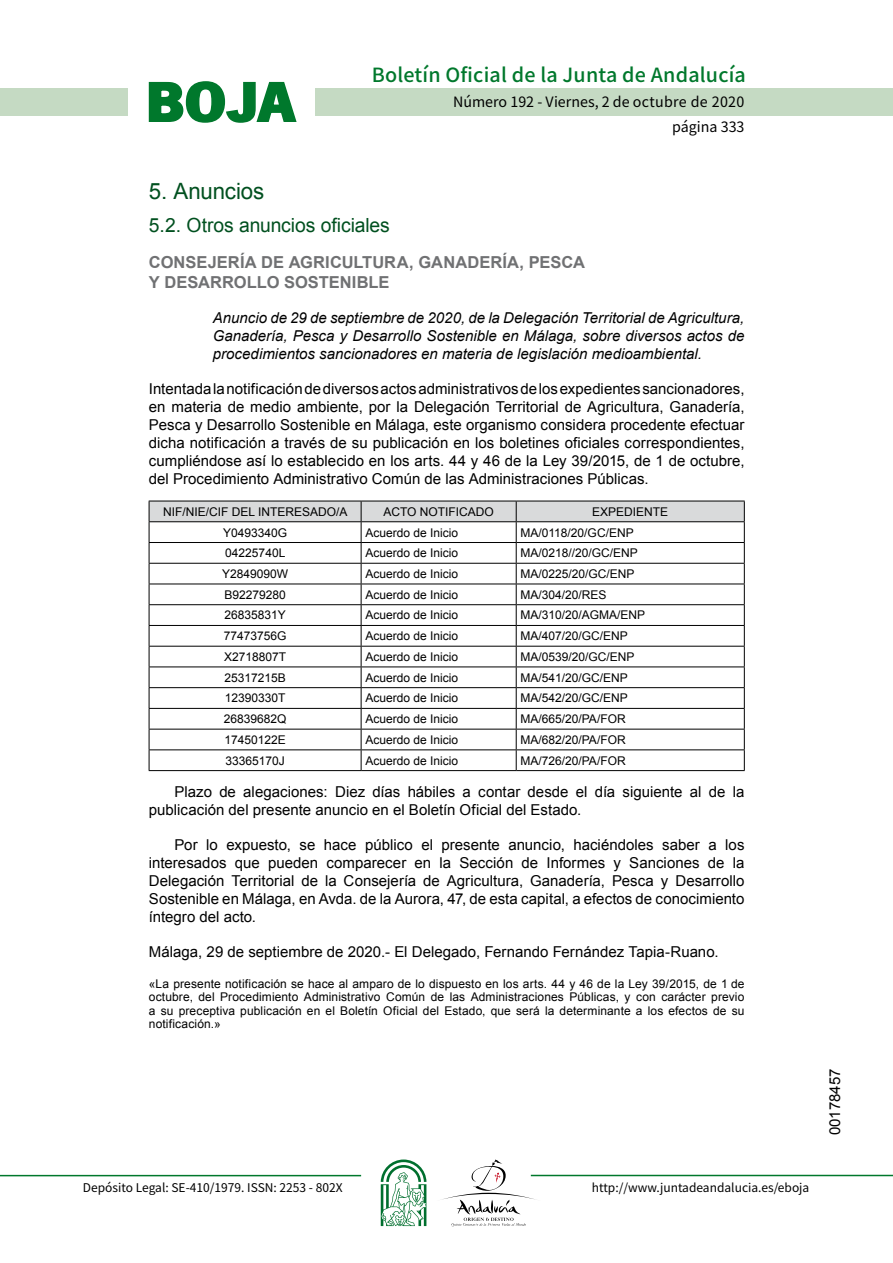
<style>
.page{position:relative;width:893px;height:1263px;background:#fff}
.page>*{position:absolute;margin:0;border:0;box-sizing:border-box;transform-origin:0 0}
.t1{font:700 57.75px "News Got T";color:#00782c;scale:1.14 1}
.t2{font:22.5px "Arial";letter-spacing:-.005em;color:#00501f}
.t3{font:500 19.5px "Noto Sans HK";letter-spacing:.01em;color:#00782c}
.t4{font:19.5px "Arial";letter-spacing:-.005em;color:#00501f}
.t5{font:700 16.5px/19.5px "Arial";letter-spacing:.005em;color:#707173}
.t6{font:15px/18px "Arial";color:#000;text-align:justify}
.t7{font:italic 15px/18px "Arial";color:#000;text-align:justify}
.t8{font:14.25px/24.5px "Noto Sans HK";color:#000;text-align:right}
.t9{font:12px/13.5px "Arial";color:#000;text-align:justify}
.t10{font:12px "Noto Sans HK";color:#000}
</style>
<div class="page">
<div style="left:315px;top:88px;width:577px;height:28px;background:#c5dac3"></div>
<div style="left:0;top:88px;width:128px;height:28px;background:#c5dac3"></div>
<hr style="left:0;top:1175px;width:361px;height:1px;background:#00782c">
<hr style="left:531px;top:1175px;width:361px;height:1px;background:#00782c">
<svg style="left:148px;top:81px;width:149px;height:42px"></svg>
<svg style="left:442px;top:1159px;width:100px;height:67px"></svg>
<svg style="left:381px;top:1160px;width:45px;height:66px"></svg>
<svg style="left:149px;top:501px;width:596px;height:269px"></svg>
<hr style="left:149px;top:770px;width:212px;height:1px;background:#000">
<hr style="left:361px;top:770px;width:155px;height:1px;background:#000">
<hr style="left:516px;top:770px;width:228px;height:1px;background:#000">
<h1 class="t1" style="left:145px;top:68px;width:133px">BOJA</h1>
<h3 class="t3" style="left:372px;top:64px;width:375px">Boletín Oficial de la Junta de Andalucía</h3>
<p class="t8" style="left:453px;top:90px;width:293px">Número 192 - Viernes, 2 de octubre de 2020 página 333</p>
<h2 class="t2" style="left:149px;top:177px;width:117px">5. Anuncios</h2>
<h3 class="t4" style="left:149px;top:212px;width:242px">5.2. Otros anuncios oficiales</h3>
<p class="t5" style="left:149px;top:253px;width:437px">CONSEJERÍA DE AGRICULTURA, GANADERÍA, PESCA<br>Y DESARROLLO SOSTENIBLE</p>
<p class="t7" style="left:213px;top:309px;width:533px">Anuncio de 29 de septiembre de 2020, de la Delegación Territorial de Agricultura, Ganadería, Pesca y Desarrollo Sostenible en Málaga, sobre diversos actos de procedimientos sancionadores en materia de legislación medioambiental.</p>
<p class="t6" style="left:149px;top:380px;width:597px">Intentada la notificación de diversos actos administrativos de los expedientes sancionadores, en materia de medio ambiente, por la Delegación Territorial de Agricultura, Ganadería, Pesca y Desarrollo Sostenible en Málaga, este organismo considera procedente efectuar dicha notificación a través de su publicación en los boletines oficiales correspondientes, cumpliéndose así lo establecido en los arts. 44 y 46 de la Ley 39/2015, de 1 de octubre, del Procedimiento Administrativo Común de las Administraciones Públicas.</p>
<p class="t9" style="left:163px;top:505px;width:186px">NIF/NIE/CIF DEL INTERESADO/A</p>
<p class="t9" style="left:383px;top:505px;width:112px">ACTO NOTIFICADO</p>
<p class="t9" style="left:592px;top:505px;width:78px">EXPEDIENTE</p>
<p class="t9" style="left:223px;top:526px;width:66px">Y0493340G</p>
<p class="t9" style="left:365px;top:526px;width:94px">Acuerdo de Inicio</p>
<p class="t9" style="left:520px;top:526px;width:115px">MA/0118/20/GC/ENP</p>
<p class="t9" style="left:225px;top:546px;width:62px">04225740L</p>
<p class="t9" style="left:365px;top:546px;width:94px">Acuerdo de Inicio</p>
<p class="t9" style="left:520px;top:546px;width:119px">MA/0218//20/GC/ENP</p>
<p class="t9" style="left:222px;top:567px;width:68px">Y2849090W</p>
<p class="t9" style="left:365px;top:567px;width:94px">Acuerdo de Inicio</p>
<p class="t9" style="left:520px;top:567px;width:116px">MA/0225/20/GC/ENP</p>
<p class="t9" style="left:224px;top:588px;width:63px">B92279280</p>
<p class="t9" style="left:365px;top:588px;width:94px">Acuerdo de Inicio</p>
<p class="t9" style="left:520px;top:588px;width:88px">MA/304/20/RES</p>
<p class="t9" style="left:224px;top:609px;width:63px">26835831Y</p>
<p class="t9" style="left:365px;top:609px;width:94px">Acuerdo de Inicio</p>
<p class="t9" style="left:520px;top:609px;width:126px">MA/310/20/AGMA/ENP</p>
<p class="t9" style="left:224px;top:629px;width:64px">77473756G</p>
<p class="t9" style="left:365px;top:629px;width:94px">Acuerdo de Inicio</p>
<p class="t9" style="left:520px;top:629px;width:109px">MA/407/20/GC/ENP</p>
<p class="t9" style="left:224px;top:650px;width:64px">X2718807T</p>
<p class="t9" style="left:365px;top:650px;width:94px">Acuerdo de Inicio</p>
<p class="t9" style="left:520px;top:650px;width:116px">MA/0539/20/GC/ENP</p>
<p class="t9" style="left:224px;top:671px;width:63px">25317215B</p>
<p class="t9" style="left:365px;top:671px;width:94px">Acuerdo de Inicio</p>
<p class="t9" style="left:520px;top:671px;width:109px">MA/541/20/GC/ENP</p>
<p class="t9" style="left:225px;top:692px;width:62px">12390330T</p>
<p class="t9" style="left:365px;top:692px;width:94px">Acuerdo de Inicio</p>
<p class="t9" style="left:520px;top:692px;width:109px">MA/542/20/GC/ENP</p>
<p class="t9" style="left:224px;top:712px;width:64px">26839682Q</p>
<p class="t9" style="left:365px;top:712px;width:94px">Acuerdo de Inicio</p>
<p class="t9" style="left:520px;top:712px;width:107px">MA/665/20/PA/FOR</p>
<p class="t9" style="left:224px;top:733px;width:63px">17450122E</p>
<p class="t9" style="left:365px;top:733px;width:94px">Acuerdo de Inicio</p>
<p class="t9" style="left:520px;top:733px;width:107px">MA/682/20/PA/FOR</p>
<p class="t9" style="left:225px;top:754px;width:61px">33365170J</p>
<p class="t9" style="left:365px;top:754px;width:94px">Acuerdo de Inicio</p>
<p class="t9" style="left:520px;top:754px;width:107px">MA/726/20/PA/FOR</p>
<p class="t6" style="left:149px;top:783px;width:597px;text-indent:26px">Plazo de alegaciones: Diez días hábiles a contar desde el día siguiente al de la publicación del presente anuncio en el Boletín Oficial del Estado.</p>
<p class="t6" style="left:149px;top:836px;width:597px;text-indent:26px">Por lo expuesto, se hace público el presente anuncio, haciéndoles saber a los interesados que pueden comparecer en la Sección de Informes y Sanciones de la Delegación Territorial de la Consejería de Agricultura, Ganadería, Pesca y Desarrollo Sostenible en Málaga, en Avda. de la Aurora, 47, de esta capital, a efectos de conocimiento íntegro del acto.</p>
<p class="t6" style="left:149px;top:943px;width:571px">Málaga, 29 de septiembre de 2020.- El Delegado, Fernando Fernández Tapia-Ruano.</p>
<p class="t9" style="left:149px;top:977px;width:597px">«La presente notificación se hace al amparo de lo dispuesto en los arts. 44 y 46 de la Ley 39/2015, de 1 de octubre, del Procedimiento Administrativo Común de las Administraciones Públicas, y con carácter previo a su preceptiva publicación en el Boletín Oficial del Estado, que será la determinante a los efectos de su notificación.»</p>
<p class="t10" style="left:83px;top:1181px;width:261px">Depósito Legal: SE-410/1979. ISSN: 2253 - 802X</p>
<p class="t10" style="left:592px;top:1181px;width:219px">http://www.juntadeandalucia.es/eboja</p>
<p class="t6" style="left:826px;top:1135px;width:68px;rotate:-90deg">00178457</p>
</div>
